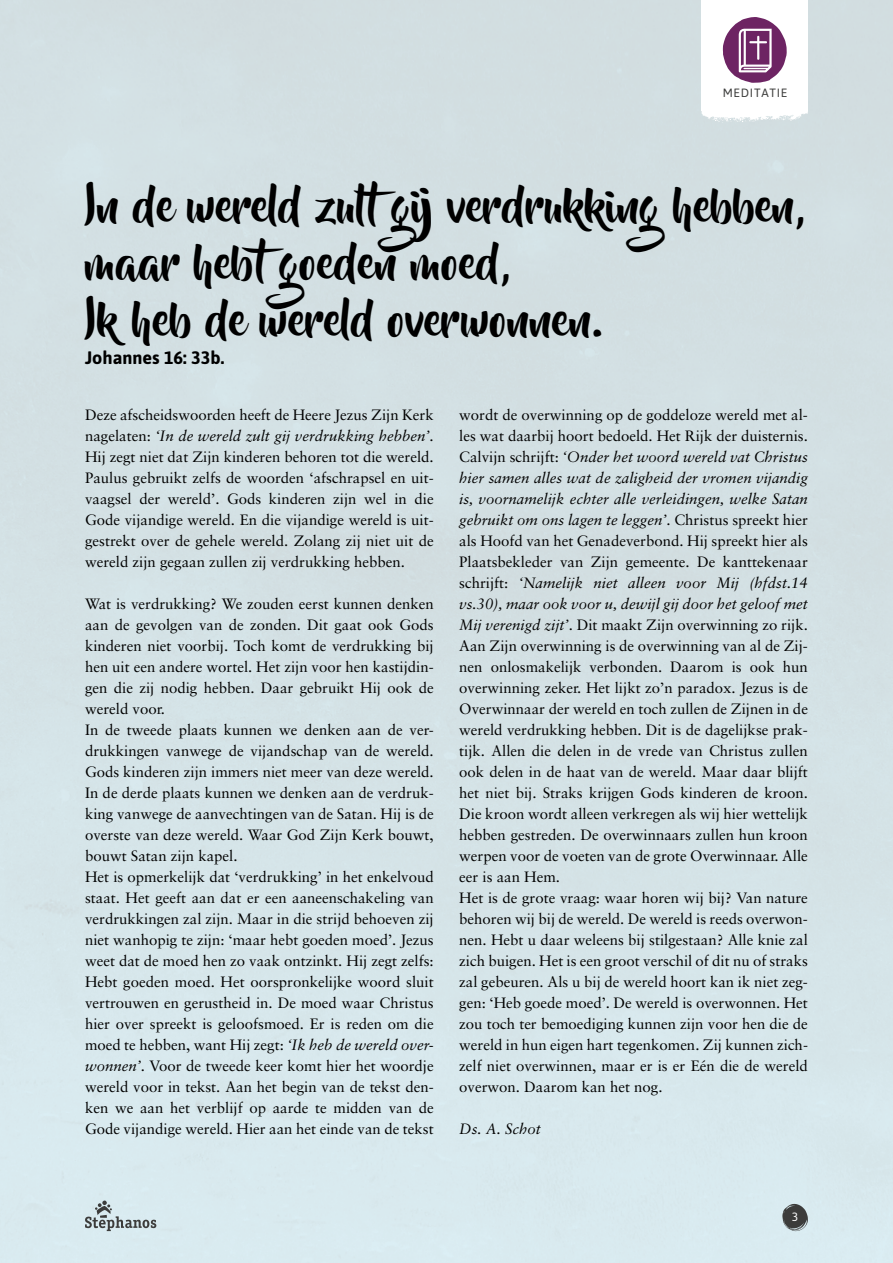
<style>
.page{position:relative;width:893px;height:1263px;background:#fff}
.page>*{position:absolute;margin:0;border:0;box-sizing:border-box;transform-origin:0 0}
.t1{font:45px/57px "Beyond The Mountains";color:#000}
.t2{font:700 18px "Asap";color:#000}
.t3{font:15px/21px "Sabon";color:#000}
.t4{font:italic 15px "Sabon";color:#000}
.t5{font:12px "Asap";letter-spacing:.06em;color:#3c3c3b}
.t6{font:12px "Asap";color:#fff}
.s1{font-style:italic}
</style>
<div class="page">
<svg style="left:702px;top:112px;width:106px;height:12px"></svg>
<svg style="left:723px;top:17px;width:64px;height:66px"></svg>
<svg style="left:782px;top:1204px;width:26px;height:27px"></svg>
<svg style="left:85px;top:1200px;width:71px;height:31px;background:#b7c5c9"></svg>
<p class="t5" style="left:723px;top:85px;width:66px">MEDITATIE</p>
<h1 class="t1" style="left:85px;top:179px;width:722px">In de wereld zultgij verdrukking hebben, maar hebtgoeden moed,<br>Ik heb de wereld overwonnen.</h1>
<p class="t2" style="left:85px;top:345px;width:141px">Johannes 16: 33b.</p>
<p class="t3" style="left:85px;top:404px;width:350px;text-align:justify">Deze afscheidswoorden heeft de Heere Jezus Zijn Kerk nagelaten: <span class="s1">‘In de wereld zult gij verdrukking hebben’</span>.<br>Hij zegt niet dat Zijn kinderen behoren tot die wereld.<br>Paulus gebruikt zelfs de woorden ‘afschrapsel en uit&shy;vaagsel der wereld’. Gods kinderen zijn wel in die Gode vijandige wereld. En die vijandige wereld is uit&shy;gestrekt over de gehele wereld. Zolang zij niet uit de wereld zijn gegaan zullen zij verdrukking hebben.</p>
<p class="t3" style="left:85px;top:593px;width:350px">Wat is verdrukking? We zouden eerst kunnen denken aan de gevolgen van de zonden. Dit gaat ook Gods kinderen niet voorbij. Toch komt de verdrukking bij hen uit een andere wortel. Het zijn voor hen kastijdin&shy;gen die zij nodig hebben. Daar gebruikt Hij ook de wereld voor.<br>In de tweede plaats kunnen we denken aan de ver&shy;drukkingen vanwege de vijandschap van de wereld.<br>Gods kinderen zijn immers niet meer van deze wereld.<br>In de derde plaats kunnen we denken aan de verdruk&shy;king vanwege de aanvechtingen van de Satan. Hij is de overste van deze wereld. Waar God Zijn Kerk bouwt, bouwt Satan zijn kapel.<br>Het is opmerkelijk dat ‘verdrukking’ in het enkelvoud staat. Het geeft aan dat er een aaneenschakeling van verdrukkingen zal zijn. Maar in die strijd behoeven zij niet wanhopig te zijn: ‘maar hebt goeden moed’. Jezus weet dat de moed hen zo vaak ontzinkt. Hij zegt zelfs:<br>Hebt goeden moed. Het oorspronkelijke woord sluit vertrouwen en gerustheid in. De moed waar Christus hier over spreekt is geloofsmoed. Er is reden om die moed te hebben, want Hij zegt: <span class="s1">‘Ik heb de wereld over&shy;wonnen’</span>. Voor de tweede keer komt hier het woordje wereld voor in tekst. Aan het begin van de tekst den&shy;ken we aan het verblijf op aarde te midden van de Gode vijandige wereld. Hier aan het einde van de tekst</p>
<p class="t3" style="left:459px;top:404px;width:350px">wordt de overwinning op de goddeloze wereld met al&shy;les wat daarbij hoort bedoeld. Het Rijk der duisternis.<br>Calvijn schrijft: <span class="s1">‘Onder het woord wereld vat Christus hier samen alles wat de zaligheid der vromen vijandig is, voornamelijk echter alle verleidingen, welke Satan gebruikt om ons lagen te leggen’</span>. Christus spreekt hier als Hoofd van het Genadeverbond. Hij spreekt hier als Plaatsbekleder van Zijn gemeente. De kanttekenaar schrijft: <span class="s1">‘Namelijk niet alleen voor Mij (hfdst.14 vs.30), maar ook voor u, dewijl gij door het geloof met Mij verenigd zijt’</span>. Dit maakt Zijn overwinning zo rijk.<br>Aan Zijn overwinning is de overwinning van al de Zij&shy;nen onlosmakelijk verbonden. Daarom is ook hun overwinning zeker. Het lijkt zo’n paradox. Jezus is de Overwinnaar der wereld en toch zullen de Zijnen in de wereld verdrukking hebben. Dit is de dagelijkse prak&shy;tijk. Allen die delen in de vrede van Christus zullen ook delen in de haat van de wereld. Maar daar blijft het niet bij. Straks krijgen Gods kinderen de kroon.<br>Die kroon wordt alleen verkregen als wij hier wettelijk hebben gestreden. De overwinnaars zullen hun kroon werpen voor de voeten van de grote Overwinnaar. Alle eer is aan Hem.<br>Het is de grote vraag: waar horen wij bij? Van nature behoren wij bij de wereld. De wereld is reeds overwon&shy;nen. Hebt u daar weleens bij stilgestaan? Alle knie zal zich buigen. Het is een groot verschil of dit nu of straks zal gebeuren. Als u bij de wereld hoort kan ik niet zeg&shy;gen: ‘Heb goede moed’. De wereld is overwonnen. Het zou toch ter bemoediging kunnen zijn voor hen die de wereld in hun eigen hart tegenkomen. Zij kunnen zich&shy;zelf niet overwinnen, maar er is er Eén die de wereld overwon. Daarom kan het nog.</p>
<p class="t4" style="left:459px;top:1120px;width:83px">Ds. A. Schot</p>
<p class="t6" style="left:792px;top:1209px;width:8px">3</p>
</div>
